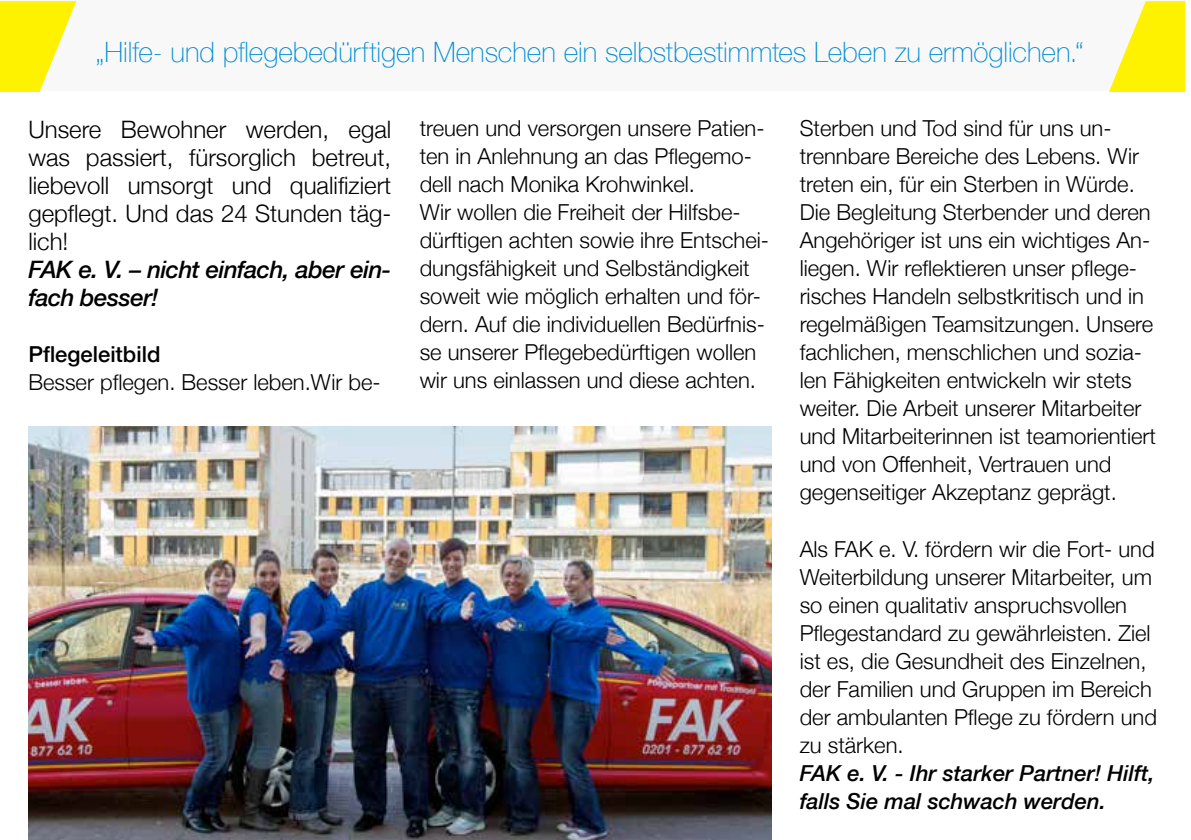
<style>
.page{position:relative;width:1191px;height:840px;background:#fff}
.page>*{position:absolute;margin:0;border:0;box-sizing:border-box;transform-origin:0 0}
.t1{font:100 28px "Helvetica Neue";letter-spacing:-.005em;color:#008dd3}
.t2{font:300 24px/28px "Helvetica Neue";color:#000;text-align:justify}
.t3{font:italic 500 24px/28px "Helvetica Neue";letter-spacing:-.025em;color:#000}
.t4{font:300 22px/28px "Helvetica Neue";color:#000}
.t5{font:italic 500 22px/28px "Helvetica Neue";color:#000}
.t6{font:500 22px "Helvetica Neue";color:#000}
</style>
<div class="page">
<img style="left:28px;top:426px;width:743px;height:413px">
<div style="left:0;top:0;width:1185px;height:91px;background:#f8f8f9"></div>
<svg style="left:0;top:1px;width:76px;height:91px"></svg>
<svg style="left:1109px;top:1px;width:76px;height:91px"></svg>
<p class="t1" style="left:96px;top:31px;width:990px">„Hilfe- und pflegebedürftigen Menschen ein selbstbestimmtes Leben zu ermöglichen.“</p>
<p class="t2" style="left:28px;top:114px;width:364px">Unsere Bewohner werden, egal was passiert, fürsorglich betreut, liebevoll umsorgt und qualifiziert gepflegt. Und das 24 Stunden täg&shy;lich!</p>
<p class="t3" style="left:28px;top:254px;width:364px">FAK e. V. – nicht einfach, aber ein&shy;fach besser!</p>
<p class="t6" style="left:28px;top:336px;width:134px">Pflegeleitbild</p>
<p class="t4" style="left:28px;top:367px;width:354px">Besser pflegen. Besser leben.Wir be-</p>
<p class="t4" style="left:420px;top:113px;width:351px">treuen und versorgen unsere Patien&shy;ten in Anlehnung an das Pflegemo&shy;dell nach Monika Krohwinkel.<br>Wir wollen die Freiheit der Hilfsbe&shy;dürftigen achten sowie ihre Entschei&shy;dungsfähigkeit und Selbständigkeit soweit wie möglich erhalten und för&shy;dern. Auf die individuellen Bedürfnis&shy;se unserer Pflegebedürftigen wollen wir uns einlassen und diese achten.</p>
<p class="t4" style="left:799px;top:113px;width:358px">Sterben und Tod sind für uns un&shy;trennbare Bereiche des Lebens. Wir treten ein, für ein Sterben in Würde.<br>Die Begleitung Sterbender und deren Angehöriger ist uns ein wichtiges An&shy;liegen. Wir reflektieren unser pflege&shy;risches Handeln selbstkritisch und in regelmäßigen Teamsitzungen. Unsere fachlichen, menschlichen und sozia&shy;len Fähigkeiten entwickeln wir stets weiter. Die Arbeit unserer Mitarbeiter und Mitarbeiterinnen ist teamorientiert und von Offenheit, Vertrauen und gegenseitiger Akzeptanz geprägt.</p>
<p class="t4" style="left:799px;top:533px;width:359px">Als FAK e. V. fördern wir die Fort- und Weiterbildung unserer Mitarbeiter, um so einen qualitativ anspruchsvollen Pflegestandard zu gewährleisten. Ziel ist es, die Gesundheit des Einzelnen, der Familien und Gruppen im Bereich der ambulanten Pflege zu fördern und zu stärken.</p>
<p class="t5" style="left:799px;top:757px;width:356px">FAK e. V. - Ihr starker Partner! Hilft, falls Sie mal schwach werden.</p>
</div>
